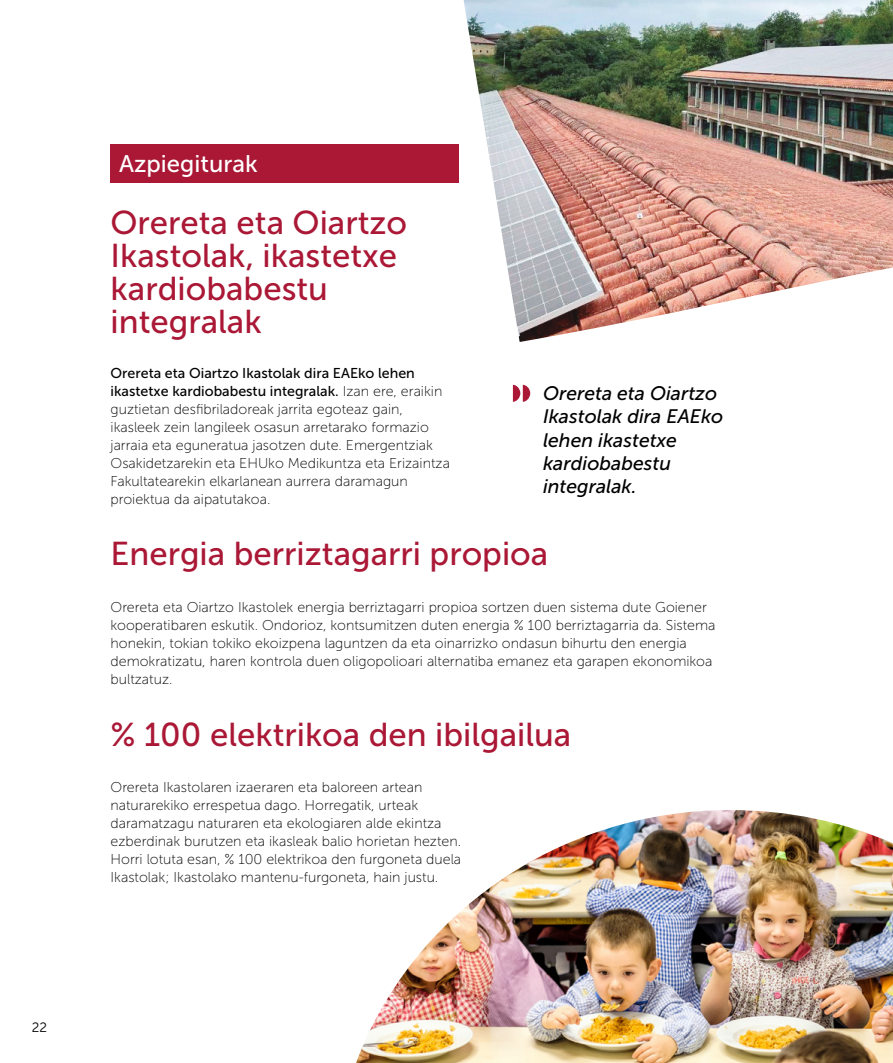
<style>
.page{position:relative;width:893px;height:1063px;background:#fff}
.page>*{position:absolute;margin:0;border:0;box-sizing:border-box;transform-origin:0 0}
.t1{font:33px/33px "Museo Sans 500";color:#aa1836}
.t2{font:24px "Museo Sans 500";color:#fff}
.t3{font:italic 19.5px/23.4px "Museo Sans 500";color:#000}
.t4{font:14.25px/18px "Museo Sans 100";color:#000}
.t5{font:13.5px "Museo Sans 300";color:#000}
.s1{font-family:"Museo Sans 500"}
</style>
<div class="page">
<div style="left:111px;top:144px;width:348px;height:39px;background:#aa1836"></div>
<svg style="left:513px;top:385px;width:17px;height:17px"></svg>
<img style="left:356px;top:810px;width:537px;height:253px">
<img style="left:464px;top:0;width:429px;height:342px">
<p class="t5" style="left:32px;top:1020px;width:17px">22</p>
<p class="t2" style="left:119px;top:151px;width:140px">Azpiegiturak</p>
<p class="t1" style="left:111px;top:206px;width:298px">Orereta eta Oiartzo<br>Ikastolak, ikastetxe kardiobabestu integralak</p>
<p class="t4" style="left:111px;top:364px;width:341px"><span class="s1">Orereta eta Oiartzo Ikastolak dira EAEko lehen ikastetxe kardiobabestu integralak.</span> Izan ere, eraikin guztietan desfibriladoreak jarrita egoteaz gain, ikasleek zein langileek osasun arretarako formazio jarraia eta eguneratua jasotzen dute. Emergentziak Osakidetzarekin eta EHUko Medikuntza eta Erizaintza Fakultatearekin elkarlanean aurrera daramagun proiektua da aipatutakoa.</p>
<p class="t3" style="left:543px;top:381px;width:182px">Orereta eta Oiartzo<br>Ikastolak dira EAEko lehen ikastetxe kardiobabestu integralak.</p>
<p class="t1" style="left:111px;top:537px;width:439px">Energia berriztagarri propioa</p>
<p class="t4" style="left:111px;top:598px;width:606px">Orereta eta Oiartzo Ikastolek energia berriztagarri propioa sortzen duen sistema dute Goiener kooperatibaren eskutik. Ondorioz, kontsumitzen duten energia % 100 berriztagarria da. Sistema honekin, tokian tokiko ekoizpena laguntzen da eta oinarrizko ondasun bihurtu den energia demokratizatu, haren kontrola duen oligopolioari alternatiba emanez eta garapen ekonomikoa bultzatuz.</p>
<p class="t1" style="left:111px;top:718px;width:462px">% 100 elektrikoa den ibilgailua</p>
<p class="t4" style="left:111px;top:778px;width:352px">Orereta Ikastolaren izaeraren eta baloreen artean naturarekiko errespetua dago. Horregatik, urteak daramatzagu naturaren eta ekologiaren alde ekintza ezberdinak burutzen eta ikasleak balio horietan hezten.<br>Horri lotuta esan, % 100 elektrikoa den furgoneta duela Ikastolak; Ikastolako mantenu-furgoneta, hain justu.</p>
</div>
